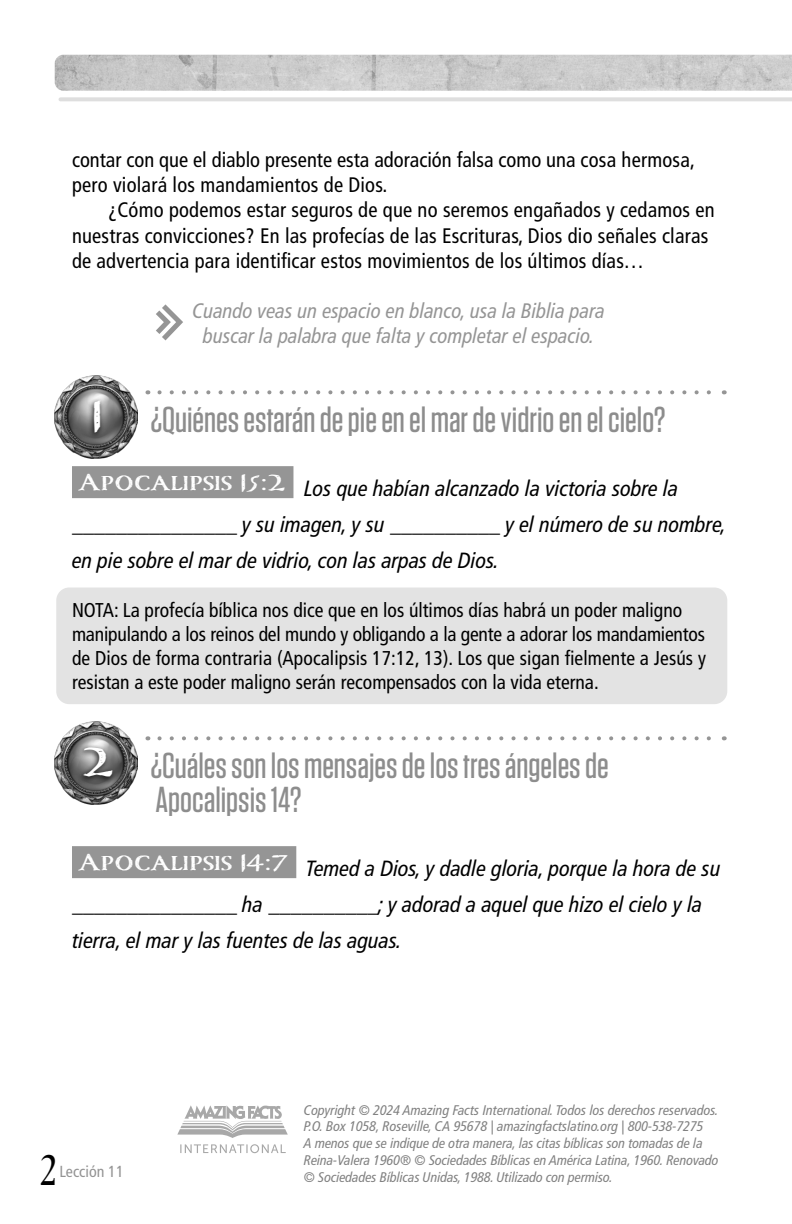
<style>
.page{position:relative;width:792px;height:1224px;background:#fff}
.page>*{position:absolute;margin:0;border:0;box-sizing:border-box;transform-origin:0 0}
.Compass_Numbers{font:700 50px "Carta Marina";color:#fff}
.t1{font:44px "Desire Pro";color:#000}
.Questions_1{font:500 36px/34px "Tungsten";color:#8d8d8d}
.Scripture_with_blanks{font:italic condensed 22px/36px "Frutiger LT Pro";color:#000}
.Main_Copy{font:condensed 21px/25.2px "Frutiger LT Pro";letter-spacing:.01em;color:#000}
.Instructions{font:italic condensed 21px/25.2px "Frutiger LT Pro";color:#959595;text-align:center}
.NOTE{font:condensed 20px/24px "Frutiger LT Pro";color:#000}
.t2{font:condensed 16px "Frutiger LT Pro";color:#949494}
.t3{font:italic condensed 14px/16.8px "Frutiger LT Pro";letter-spacing:-.005em;color:#818181}
</style>
<div class="page">
<img style="left:55px;top:55px;width:737px;height:36px">
<hr style="left:60px;top:97px;width:732px;height:4px;background:#dedede">
<div style="left:72px;top:466px;width:221px;height:32px;background:#959595"></div>
<div style="left:72px;top:846px;width:224px;height:32px;background:#959595"></div>
<img style="left:54px;top:376px;width:83px;height:82px">
<div style="left:87px;top:397px;width:19px;height:43px;background:#000;opacity:.75"></div>
<img style="left:54px;top:722px;width:83px;height:82px">
<div style="left:77px;top:744px;width:40px;height:40px;background:#000;opacity:.75"></div>
<svg style="left:156px;top:304px;width:27px;height:36px"></svg>
<svg style="left:159px;top:390px;width:552px;height:4px"></svg>
<div style="left:56px;top:588px;width:671px;height:116px;background:#e3e3e3;border-radius:13px"></div>
<svg style="left:159px;top:736px;width:552px;height:4px"></svg>
<svg style="left:180px;top:1144px;width:106px;height:9px"></svg>
<svg style="left:177px;top:1105px;width:111px;height:33px"></svg>
<p class="Main_Copy" style="left:72px;top:147px;width:625px">contar con que el diablo presente esta adoración falsa como una cosa hermosa, pero violará los mandamientos de Dios.</p>
<p class="Main_Copy" style="left:72px;top:198px;width:644px;text-indent:36px">¿Cómo podemos estar seguros de que no seremos engañados y cedamos en nuestras convicciones? En las profecías de las Escrituras, Dios dio señales claras de advertencia para identificar estos movimientos de los últimos días…</p>
<p class="Instructions" style="left:192px;top:298px;width:414px">Cuando veas un espacio en blanco, usa la Biblia para buscar la palabra que falta y completar el espacio.</p>
<p class="Compass_Numbers" style="left:93px;top:385px;width:12px">1</p>
<p class="Questions_1" style="left:151px;top:403px;width:516px">¿Quiénes estarán de pie en el mar de vidrio en el cielo?</p>
<p class="Scripture_with_blanks" style="left:72px;top:471px;width:656px"><sup>Apocalipsis</sup> <sup>15:2</sup> Los que habían alcanzado la victoria sobre la _______________ y su imagen, y su __________ y el número de su nombre, en pie sobre el mar de vidrio, con las arpas de Dios.</p>
<p class="NOTE" style="left:72px;top:599px;width:636px">NOTA: La profecía bíblica nos dice que en los últimos días habrá un poder maligno manipulando a los reinos del mundo y obligando a la gente a adorar los mandamientos de Dios de forma contraria (Apocalipsis 17:12, 13). Los que sigan fielmente a Jesús y resistan a este poder maligno serán recompensados con la vida eterna.</p>
<p class="Compass_Numbers" style="left:82px;top:731px;width:33px">2</p>
<p class="Questions_1" style="left:151px;top:749px;width:459px">¿Cuáles son los mensajes de los tres ángeles de<br>Apocalipsis 14?</p>
<p class="Scripture_with_blanks" style="left:72px;top:851px;width:650px"><sup>Apocalipsis</sup> <sup>14:7</sup> Temed a Dios, y dadle gloria, porque la hora de su _______________ ha __________; y adorad a aquel que hizo el cielo y la tierra, el mar y las fuentes de las aguas.</p>
<h2 class="t1" style="left:40px;top:1144px;width:17px">2</h2>
<p class="t2" style="left:59px;top:1162px;width:66px">Lección 11</p>
<p class="t3" style="left:304px;top:1101px;width:416px">Copyright © 2024 Amazing Facts International. Todos los derechos reservados.<br>P.O. Box 1058, Roseville, CA 95678 | amazingfactslatino.org | 800-538-7275<br>A menos que se indique de otra manera, las citas bíblicas son tomadas de la Reina-Valera 1960® © Sociedades Bíblicas en América Latina, 1960. Renovado © Sociedades Bíblicas Unidas, 1988. Utilizado con permiso.</p>
</div>
